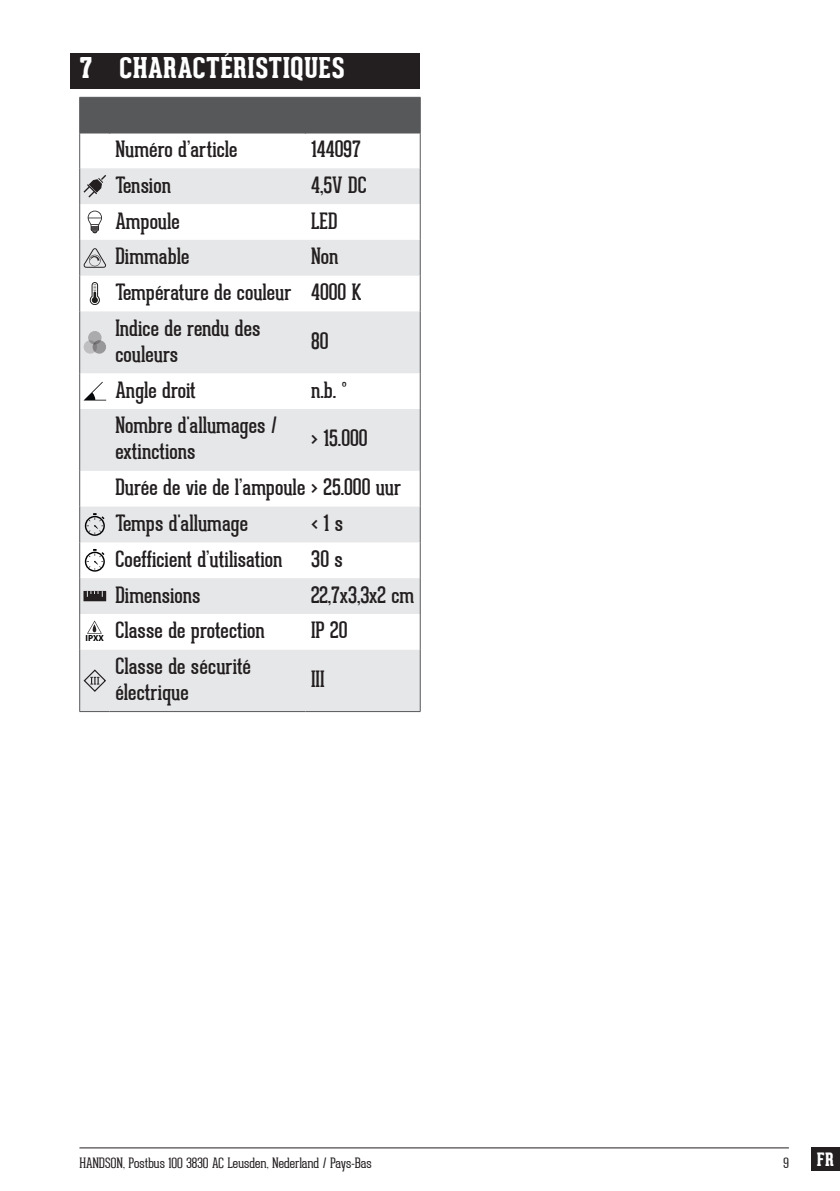
<style>
.page{position:relative;width:840px;height:1191px;background:#fff}
.page>*{position:absolute;margin:0;border:0;box-sizing:border-box;transform-origin:0 0}
.t1{font:800 28px "Geared Slab";letter-spacing:.01em;color:#fff}
.HANDSON_Table_body_A{font:22px/26px "Geared Slab";color:#231f20}
.t2{font:800 18px "Geared Slab";color:#fff}
.t3{font:100 14px "Geared Slab";color:#231f20}
.t4{font:700 8.8px "Myriad Pro";color:#000001}
</style>
<div class="page">
<div style="left:810px;top:1146px;width:29px;height:24px;background:#231f20"></div>
<hr style="left:79px;top:1147px;width:709px;height:1px;background:#231f20">
<div style="left:71px;top:53px;width:349px;height:36px;background:#231f20"></div>
<div style="left:80px;top:98px;width:339px;height:35px;background:#57585a"></div>
<svg style="left:80px;top:168px;width:339px;height:543px;fill:#e6e7e9"></svg>
<hr style="left:109px;top:98px;width:1px;height:35px;background:#57585a">
<hr style="left:305px;top:98px;width:1px;height:35px;background:#57585a">
<hr style="left:79px;top:133px;width:1px;height:35px;background:#57585a">
<hr style="left:419px;top:133px;width:1px;height:35px;background:#57585a">
<hr style="left:79px;top:168px;width:1px;height:36px;background:#57585a">
<hr style="left:419px;top:168px;width:1px;height:36px;background:#57585a">
<hr style="left:79px;top:204px;width:1px;height:36px;background:#57585a">
<hr style="left:419px;top:204px;width:1px;height:36px;background:#57585a">
<hr style="left:79px;top:240px;width:1px;height:36px;background:#57585a">
<hr style="left:419px;top:240px;width:1px;height:36px;background:#57585a">
<hr style="left:79px;top:276px;width:1px;height:35px;background:#57585a">
<hr style="left:419px;top:276px;width:1px;height:35px;background:#57585a">
<hr style="left:79px;top:311px;width:1px;height:62px;background:#57585a">
<hr style="left:419px;top:311px;width:1px;height:62px;background:#57585a">
<hr style="left:79px;top:373px;width:1px;height:36px;background:#57585a">
<hr style="left:419px;top:373px;width:1px;height:36px;background:#57585a">
<hr style="left:79px;top:409px;width:1px;height:62px;background:#57585a">
<hr style="left:419px;top:409px;width:1px;height:62px;background:#57585a">
<hr style="left:79px;top:471px;width:1px;height:35px;background:#57585a">
<hr style="left:419px;top:471px;width:1px;height:35px;background:#57585a">
<hr style="left:79px;top:506px;width:1px;height:36px;background:#57585a">
<hr style="left:419px;top:506px;width:1px;height:36px;background:#57585a">
<hr style="left:79px;top:542px;width:1px;height:36px;background:#57585a">
<hr style="left:419px;top:542px;width:1px;height:36px;background:#57585a">
<hr style="left:79px;top:578px;width:1px;height:36px;background:#57585a">
<hr style="left:419px;top:578px;width:1px;height:36px;background:#57585a">
<hr style="left:79px;top:614px;width:1px;height:36px;background:#57585a">
<hr style="left:419px;top:614px;width:1px;height:36px;background:#57585a">
<hr style="left:79px;top:650px;width:1px;height:61px;background:#57585a">
<hr style="left:419px;top:650px;width:1px;height:61px;background:#57585a">
<hr style="left:79px;top:711px;width:31px;height:1px;background:#57585a">
<hr style="left:110px;top:711px;width:195px;height:1px;background:#57585a">
<hr style="left:305px;top:711px;width:115px;height:1px;background:#57585a">
<hr style="left:79px;top:97px;width:31px;height:1px;background:#57585a">
<hr style="left:79px;top:98px;width:1px;height:35px;background:#57585a">
<hr style="left:110px;top:97px;width:195px;height:1px;background:#57585a">
<hr style="left:305px;top:97px;width:115px;height:1px;background:#57585a">
<hr style="left:419px;top:98px;width:1px;height:35px;background:#57585a">
<svg style="left:83px;top:175px;width:23px;height:22px"></svg>
<svg style="left:88px;top:211px;width:14px;height:22px"></svg>
<svg style="left:83px;top:248px;width:23px;height:20px"></svg>
<svg style="left:90px;top:282px;width:10px;height:23px"></svg>
<div style="left:88px;top:331px;width:13px;height:13px;background:#ababad;border-radius:50%"></div>
<svg style="left:84px;top:340px;width:13px;height:14px"></svg>
<svg style="left:93px;top:340px;width:13px;height:14px"></svg>
<svg style="left:83px;top:382px;width:23px;height:18px"></svg>
<svg style="left:85px;top:513px;width:20px;height:23px"></svg>
<svg style="left:85px;top:549px;width:20px;height:22px"></svg>
<svg style="left:83px;top:591px;width:23px;height:10px"></svg>
<svg style="left:87px;top:620px;width:15px;height:13px"></svg>
<svg style="left:83px;top:669px;width:23px;height:23px"></svg>
<p class="t1" style="left:79px;top:51px;width:267px">7 CHARACTÉRISTIQUES</p>
<p class="HANDSON_Table_body_A" style="left:115px;top:136px;width:123px">Numéro d’article</p>
<p class="HANDSON_Table_body_A" style="left:311px;top:136px;width:51px">144097</p>
<p class="HANDSON_Table_body_A" style="left:115px;top:172px;width:57px">Tension</p>
<p class="HANDSON_Table_body_A" style="left:311px;top:172px;width:57px">4,5V DC</p>
<p class="HANDSON_Table_body_A" style="left:115px;top:208px;width:66px">Ampoule</p>
<p class="HANDSON_Table_body_A" style="left:311px;top:208px;width:28px">LED</p>
<p class="HANDSON_Table_body_A" style="left:115px;top:243px;width:76px">Dimmable</p>
<p class="HANDSON_Table_body_A" style="left:311px;top:243px;width:29px">Non</p>
<p class="HANDSON_Table_body_A" style="left:115px;top:279px;width:177px">Température de couleur</p>
<p class="HANDSON_Table_body_A" style="left:311px;top:279px;width:52px">4000 K</p>
<p class="HANDSON_Table_body_A" style="left:115px;top:315px;width:147px">Indice de rendu des couleurs</p>
<p class="HANDSON_Table_body_A" style="left:311px;top:328px;width:19px">80</p>
<p class="t4" style="left:86px;top:633px;width:20px">IPXX</p>
<p class="HANDSON_Table_body_A" style="left:115px;top:377px;width:82px">Angle droit</p>
<p class="HANDSON_Table_body_A" style="left:311px;top:377px;width:37px">n.b. °</p>
<p class="HANDSON_Table_body_A" style="left:115px;top:413px;width:163px">Nombre d'allumages / extinctions</p>
<p class="HANDSON_Table_body_A" style="left:311px;top:426px;width:58px">&gt; 15.000</p>
<p class="HANDSON_Table_body_A" style="left:115px;top:474px;width:287px">Durée de vie de l’ampoule &gt; 25.000 uur</p>
<p class="HANDSON_Table_body_A" style="left:115px;top:510px;width:134px">Temps d'allumage</p>
<p class="HANDSON_Table_body_A" style="left:311px;top:510px;width:33px">&lt; 1 s</p>
<p class="HANDSON_Table_body_A" style="left:115px;top:546px;width:168px">Coefficient d’utilisation</p>
<p class="HANDSON_Table_body_A" style="left:311px;top:546px;width:33px">30 s</p>
<p class="HANDSON_Table_body_A" style="left:115px;top:582px;width:86px">Dimensions</p>
<p class="HANDSON_Table_body_A" style="left:311px;top:582px;width:105px">22,7x3,3x2 cm</p>
<p class="HANDSON_Table_body_A" style="left:115px;top:617px;width:151px">Classe de protection</p>
<p class="HANDSON_Table_body_A" style="left:311px;top:617px;width:38px">IP 20</p>
<p class="HANDSON_Table_body_A" style="left:115px;top:653px;width:137px">Classe de sécurité électrique</p>
<p class="HANDSON_Table_body_A" style="left:311px;top:666px;width:15px">III</p>
<p class="t3" style="left:79px;top:1154px;width:293px">HANDSON, Postbus 100 3830 AC Leusden, Nederland / Pays-Bas</p>
<p class="t3" style="left:783px;top:1154px;width:7px">9</p>
<p class="t2" style="left:816px;top:1149px;width:19px">FR</p>
</div>
